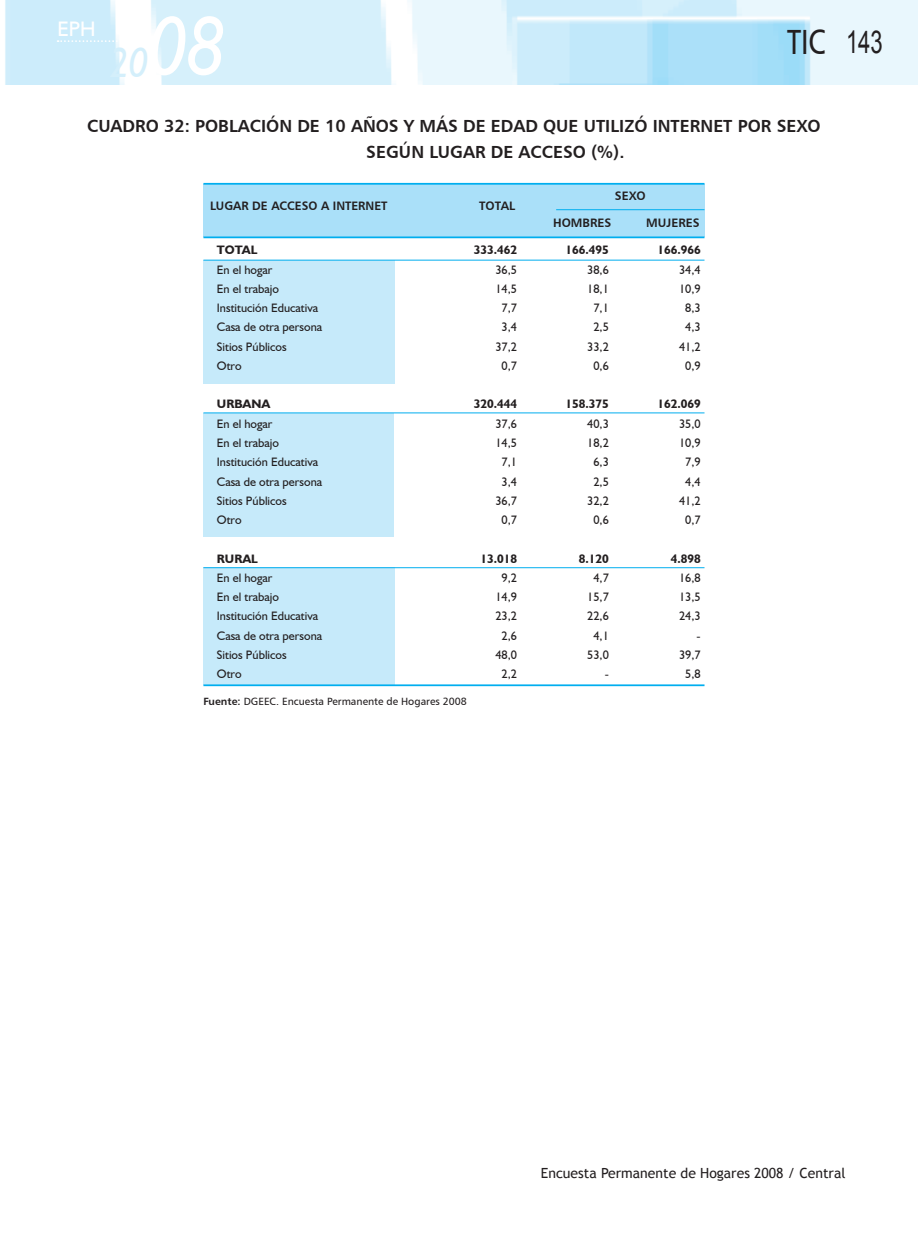
<style>
.page{position:relative;width:918px;height:1241px;background:#fff}
.page>*{position:absolute;margin:0;border:0;box-sizing:border-box;transform-origin:0 0}
.t1{font:italic 42px "Humanist 521 BT";color:#d4effb;scale:.9 1}
.t2{font:35px "Humanist 777 BT Roman B";color:#231f20;scale:.8 1}
.t3{font:31.5px "Arial";color:#231f20;scale:.7 1}
.t4{font:21px "Humanist 521 BT";color:#fff}
.t5{font:17.5px/25.2px "Humanist 777 BT Bold B";color:#231f20}
.t6{font:14px "Trebuchet MS";color:#231f20}
.t7{font:12.25px "Humanist 521 BT";color:#231f20}
.t8{font:700 12.25px "Humanist 521 BT";color:#231f20}
.t9{font:12.25px "Humanist 777 BT Bold B";color:#231f20}
.t10{font:10.5px "Humanist 777 BT Roman B";color:#231f20}
.s1{font-size:84px;color:#fff}
.s2{font-family:"Humanist 777 BT Bold B"}
</style>
<div class="page">
<img style="left:5px;top:0;width:913px;height:84px">
<svg style="left:58px;top:40px;width:89px;height:2px"></svg>
<div style="left:203px;top:260px;width:191px;height:123px;background:#c6eafa"></div>
<div style="left:203px;top:184px;width:501px;height:52px;background:#aae0f9"></div>
<hr style="left:203px;top:183px;width:501px;height:2px;background:#00aeef">
<hr style="left:556px;top:209px;width:148px;height:1px;background:#00aeef">
<hr style="left:203px;top:236px;width:501px;height:2px;background:#00aeef">
<hr style="left:203px;top:260px;width:501px;height:1px;background:#00aeef">
<div style="left:203px;top:567px;width:191px;height:118px;background:#c6eafa"></div>
<div style="left:203px;top:413px;width:191px;height:123px;background:#c6eafa"></div>
<hr style="left:203px;top:412px;width:501px;height:1px;background:#00aeef">
<hr style="left:203px;top:567px;width:501px;height:1px;background:#00aeef">
<hr style="left:203px;top:684px;width:501px;height:2px;background:#00aeef">
<h3 class="t4" style="left:57px;top:16px;width:40px">EPH</h3>
<h1 class="t1" style="left:110px;top:37px;width:129px">20<span class="s1">08</span></h1>
<h2 class="t2" style="left:787px;top:20px;width:50px">TIC</h2>
<h3 class="t5" style="left:366px;top:113px;width:456px;text-indent:-279px">CUADRO 32: POBLACIÓN DE 10 AÑOS Y MÁS DE EDAD QUE UTILIZÓ INTERNET POR SEXO<br>SEGÚN LUGAR DE ACCESO (%).</h3>
<p class="t9" style="left:210px;top:198px;width:179px">LUGAR DE ACCESO A INTERNET</p>
<p class="t9" style="left:479px;top:198px;width:38px">TOTAL</p>
<p class="t9" style="left:615px;top:188px;width:32px">SEXO</p>
<p class="t9" style="left:553px;top:215px;width:60px">HOMBRES</p>
<p class="t9" style="left:646px;top:215px;width:55px">MUJERES</p>
<p class="t8" style="left:217px;top:242px;width:42px">TOTAL</p>
<p class="t8" style="left:474px;top:242px;width:45px">333.462</p>
<p class="t8" style="left:565px;top:242px;width:45px">166.495</p>
<p class="t8" style="left:657px;top:242px;width:45px">166.966</p>
<p class="t7" style="left:217px;top:262px;width:57px">En el hogar</p>
<p class="t7" style="left:495px;top:262px;width:23px">36,5</p>
<p class="t7" style="left:587px;top:262px;width:23px">38,6</p>
<p class="t7" style="left:679px;top:262px;width:23px">34,4</p>
<p class="t7" style="left:217px;top:281px;width:64px">En el trabajo</p>
<p class="t7" style="left:495px;top:281px;width:23px">14,5</p>
<p class="t7" style="left:587px;top:281px;width:23px">18,1</p>
<p class="t7" style="left:679px;top:281px;width:23px">10,9</p>
<p class="t7" style="left:217px;top:300px;width:103px">Institución Educativa</p>
<p class="t7" style="left:501px;top:300px;width:17px">7,7</p>
<p class="t7" style="left:593px;top:300px;width:17px">7,1</p>
<p class="t7" style="left:685px;top:300px;width:17px">8,3</p>
<p class="t7" style="left:217px;top:319px;width:107px">Casa de otra persona</p>
<p class="t7" style="left:501px;top:319px;width:17px">3,4</p>
<p class="t7" style="left:593px;top:319px;width:17px">2,5</p>
<p class="t7" style="left:685px;top:319px;width:17px">4,3</p>
<p class="t7" style="left:217px;top:339px;width:71px">Sitios Públicos</p>
<p class="t7" style="left:495px;top:339px;width:23px">37,2</p>
<p class="t7" style="left:587px;top:339px;width:23px">33,2</p>
<p class="t7" style="left:679px;top:339px;width:23px">41,2</p>
<p class="t7" style="left:217px;top:358px;width:26px">Otro</p>
<p class="t7" style="left:501px;top:358px;width:17px">0,7</p>
<p class="t7" style="left:593px;top:358px;width:17px">0,6</p>
<p class="t7" style="left:685px;top:358px;width:17px">0,9</p>
<p class="t8" style="left:217px;top:396px;width:55px">URBANA</p>
<p class="t8" style="left:474px;top:396px;width:45px">320.444</p>
<p class="t8" style="left:565px;top:396px;width:45px">158.375</p>
<p class="t8" style="left:657px;top:396px;width:45px">162.069</p>
<p class="t7" style="left:217px;top:416px;width:57px">En el hogar</p>
<p class="t7" style="left:495px;top:416px;width:23px">37,6</p>
<p class="t7" style="left:587px;top:416px;width:23px">40,3</p>
<p class="t7" style="left:679px;top:416px;width:23px">35,0</p>
<p class="t7" style="left:217px;top:435px;width:64px">En el trabajo</p>
<p class="t7" style="left:495px;top:435px;width:23px">14,5</p>
<p class="t7" style="left:587px;top:435px;width:23px">18,2</p>
<p class="t7" style="left:679px;top:435px;width:23px">10,9</p>
<p class="t7" style="left:217px;top:454px;width:103px">Institución Educativa</p>
<p class="t7" style="left:501px;top:454px;width:17px">7,1</p>
<p class="t7" style="left:593px;top:454px;width:17px">6,3</p>
<p class="t7" style="left:685px;top:454px;width:17px">7,9</p>
<p class="t7" style="left:217px;top:473px;width:107px">Casa de otra persona</p>
<p class="t7" style="left:501px;top:473px;width:17px">3,4</p>
<p class="t7" style="left:593px;top:473px;width:17px">2,5</p>
<p class="t7" style="left:685px;top:473px;width:17px">4,4</p>
<p class="t7" style="left:217px;top:493px;width:71px">Sitios Públicos</p>
<p class="t7" style="left:495px;top:493px;width:23px">36,7</p>
<p class="t7" style="left:587px;top:493px;width:23px">32,2</p>
<p class="t7" style="left:679px;top:493px;width:23px">41,2</p>
<p class="t7" style="left:217px;top:512px;width:26px">Otro</p>
<p class="t7" style="left:501px;top:512px;width:17px">0,7</p>
<p class="t7" style="left:593px;top:512px;width:17px">0,6</p>
<p class="t7" style="left:685px;top:512px;width:17px">0,7</p>
<p class="t8" style="left:217px;top:550px;width:42px">RURAL</p>
<p class="t8" style="left:480px;top:550px;width:38px">13.018</p>
<p class="t8" style="left:579px;top:550px;width:32px">8.120</p>
<p class="t8" style="left:670px;top:550px;width:32px">4.898</p>
<p class="t7" style="left:217px;top:570px;width:57px">En el hogar</p>
<p class="t7" style="left:501px;top:570px;width:17px">9,2</p>
<p class="t7" style="left:593px;top:570px;width:17px">4,7</p>
<p class="t7" style="left:679px;top:570px;width:23px">16,8</p>
<p class="t7" style="left:217px;top:589px;width:64px">En el trabajo</p>
<p class="t7" style="left:495px;top:589px;width:23px">14,9</p>
<p class="t7" style="left:587px;top:589px;width:23px">15,7</p>
<p class="t7" style="left:679px;top:589px;width:23px">13,5</p>
<p class="t7" style="left:217px;top:608px;width:103px">Institución Educativa</p>
<p class="t7" style="left:495px;top:608px;width:23px">23,2</p>
<p class="t7" style="left:587px;top:608px;width:23px">22,6</p>
<p class="t7" style="left:679px;top:608px;width:23px">24,3</p>
<p class="t7" style="left:217px;top:627px;width:107px">Casa de otra persona</p>
<p class="t7" style="left:501px;top:627px;width:17px">2,6</p>
<p class="t7" style="left:593px;top:627px;width:17px">4,1</p>
<p class="t7" style="left:696px;top:627px;width:6px">-</p>
<p class="t7" style="left:217px;top:647px;width:71px">Sitios Públicos</p>
<p class="t7" style="left:495px;top:647px;width:23px">48,0</p>
<p class="t7" style="left:587px;top:647px;width:23px">53,0</p>
<p class="t7" style="left:679px;top:647px;width:23px">39,7</p>
<p class="t7" style="left:217px;top:666px;width:26px">Otro</p>
<p class="t7" style="left:501px;top:666px;width:17px">2,2</p>
<p class="t7" style="left:605px;top:666px;width:6px">-</p>
<p class="t7" style="left:685px;top:666px;width:17px">5,8</p>
<p class="t10" style="left:203px;top:695px;width:265px"><span class="s2">Fuente:</span> DGEEC. Encuesta Permanente de Hogares 2008</p>
<h3 class="t3" style="left:846px;top:21px;width:54px">143</h3>
<p class="t6" style="left:541px;top:1164px;width:306px">Encuesta Permanente de Hogares 2008 / Central</p>
</div>
